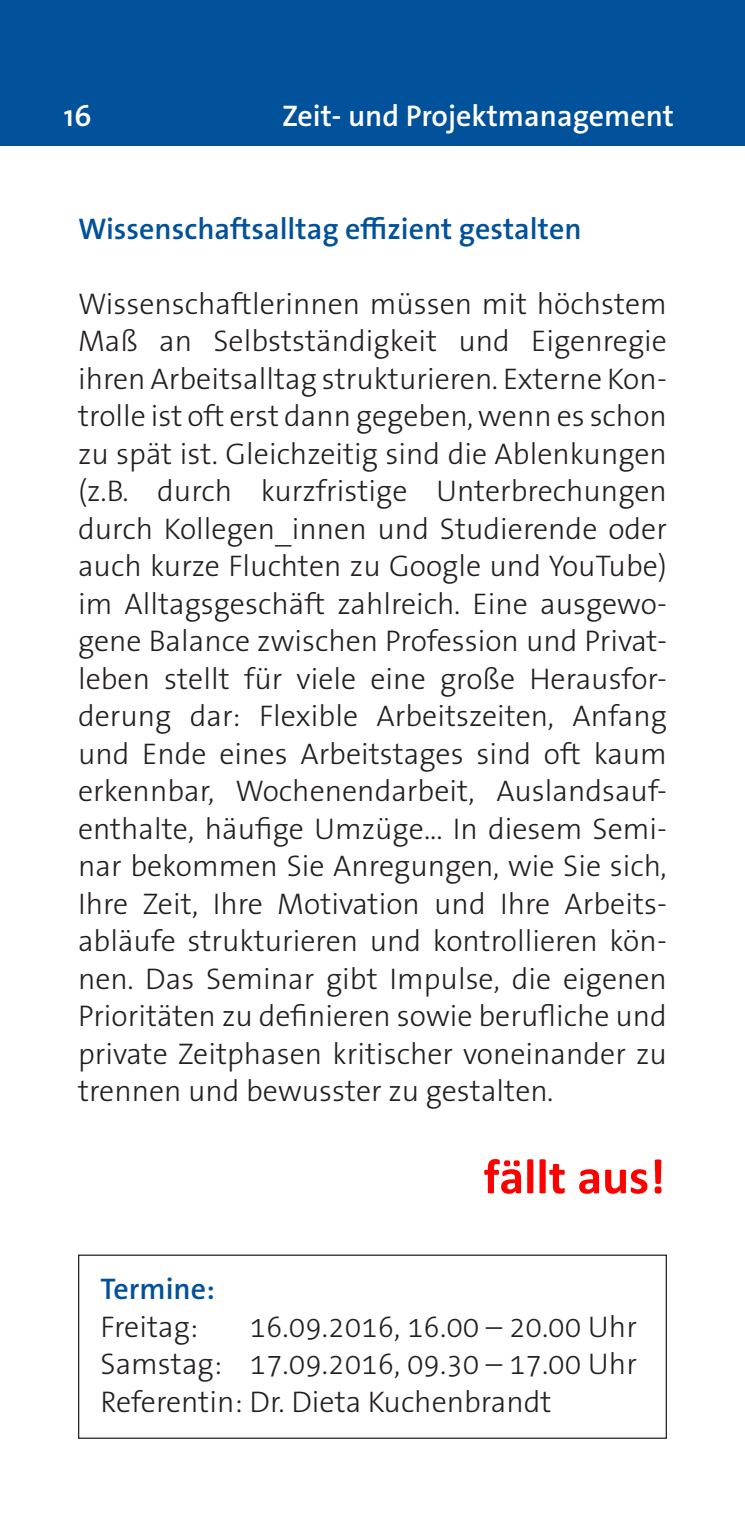
<style>
.page{position:relative;width:745px;height:1531px;background:#fff}
.page>*{position:absolute;margin:0;border:0;box-sizing:border-box;transform-origin:0 0}
.t1{font:700 50px "Calibri";color:#f00}
.t2{font:300 30px/37.5px "The Sans Os F";color:#231f20;text-align:justify}
.t3{font:600 30px "The Sans Os F";color:#01519b}
.t4{font:600 30px "The Sans Os F";color:#fff}
</style>
<div class="page">
<div style="left:0;top:0;width:744px;height:145px;background:#01519b"></div>
<div style="left:78px;top:1254px;width:588px;height:185px;border:1px solid #231f20"></div>
<p class="t4" style="left:64px;top:97px;width:29px">16</p>
<p class="t4" style="left:282px;top:97px;width:393px">Zeit- und Projektmanagement</p>
<p class="t3" style="left:78px;top:209px;width:504px">Wissenschaftsalltag effizient gestalten</p>
<p class="t2" style="left:78px;top:285px;width:590px">Wissenschaftlerinnen müssen mit höchstem Maß an Selbstständigkeit und Eigenregie ihren Arbeitsalltag strukturieren. Externe Kon&shy;trolle ist oft erst dann gegeben, wenn es schon zu spät ist. Gleichzeitig sind die Ablenkungen (z.B. durch kurzfristige Unterbrechungen durch Kollegen_innen und Studierende oder auch kurze Fluchten zu Google und YouTube) im Alltagsgeschäft zahlreich. Eine ausgewo&shy;gene Balance zwischen Profession und Privat&shy;leben stellt für viele eine große Herausfor&shy;derung dar: Flexible Arbeitszeiten, Anfang und Ende eines Arbeitstages sind oft kaum erkennbar, Wochenendarbeit, Auslandsauf&shy;enthalte, häufige Umzüge... In diesem Semi&shy;nar bekommen Sie Anregungen, wie Sie sich, Ihre Zeit, Ihre Motivation und Ihre Arbeits&shy;abläufe strukturieren und kontrollieren kön&shy;nen. Das Seminar gibt Impulse, die eigenen Prioritäten zu definieren sowie berufliche und private Zeitphasen kritischer voneinander zu trennen und bewusster zu gestalten.</p>
<h1 class="t1" style="left:483px;top:1144px;width:183px">fällt aus!</h1>
<p class="t3" style="left:100px;top:1270px;width:116px">Termine:</p>
<p class="t2" style="left:100px;top:1308px;width:99px">Freitag:</p>
<p class="t2" style="left:100px;top:1308px;width:537px;text-indent:149px">16.09.2016, 16.00 – 20.00 Uhr Samstag: 17.09.2016, 09.30 – 17.00 Uhr Referentin: Dr. Dieta Kuchenbrandt</p>
</div>
